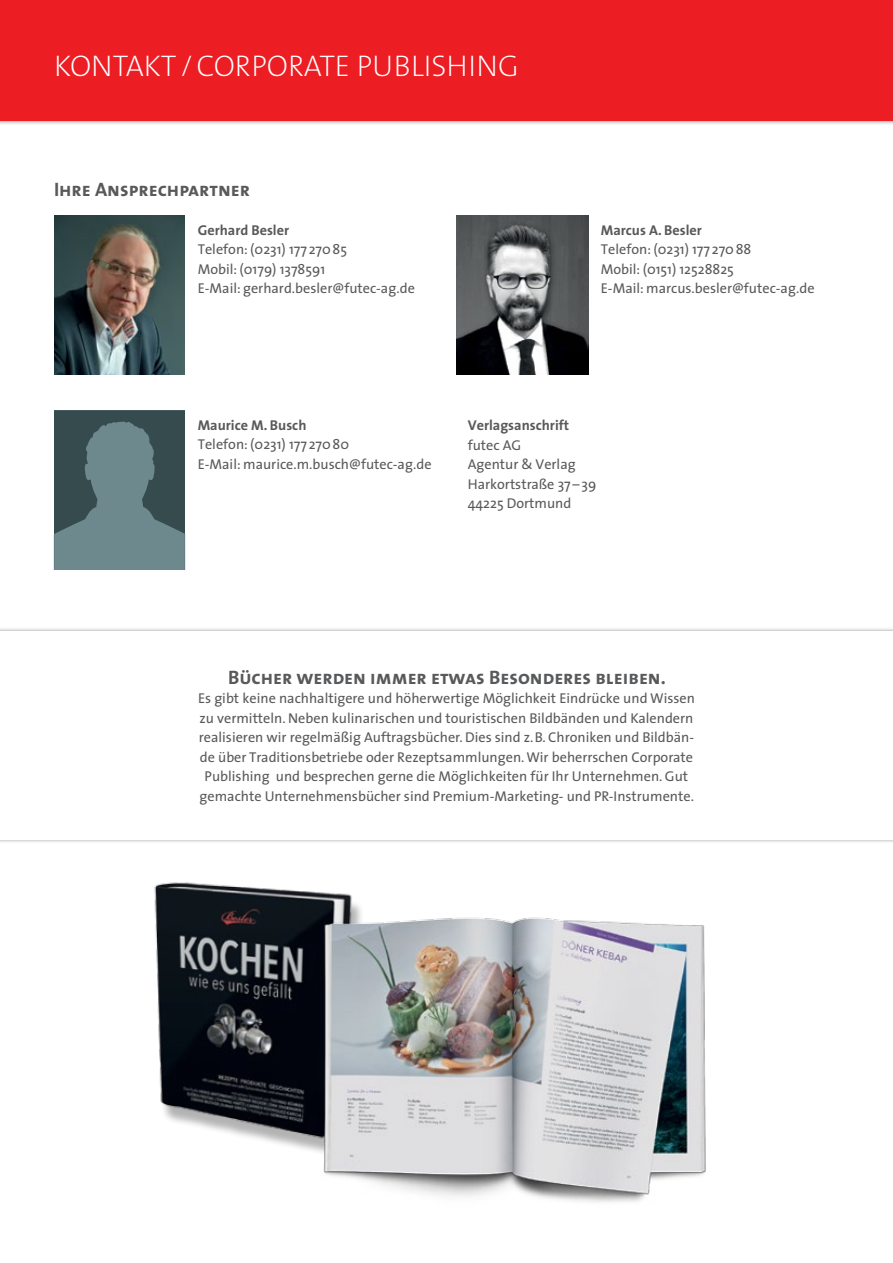
<style>
.page{position:relative;width:893px;height:1263px;background:#fff}
.page>*{position:absolute;margin:0;border:0;box-sizing:border-box;transform-origin:0 0}
.t1{font:200 30px "The Sans 2";color:#fff}
.t2{font:19.5px "The Sans 7 Bold Caps";color:#58595b}
.t3{font:14.25px/19.5px "The Sans 5";color:#58595b}
.t4{font:14.25px "The Sans 7 Bold Plain";color:#58595b}
</style>
<div class="page">
<div style="left:0;top:0;width:893px;height:125px;background:#000;opacity:.4"></div>
<div style="left:0;top:0;width:893px;height:121px;background:#ed1d24"></div>
<img style="left:456px;top:215px;width:132px;height:160px">
<img style="left:54px;top:215px;width:131px;height:160px">
<div style="left:0;top:627px;width:893px;height:216px;background:#000;opacity:.4"></div>
<div style="left:0;top:631px;width:893px;height:208px;background:#fff"></div>
<img style="left:154px;top:882px;width:130px;height:261px">
<img style="left:284px;top:889px;width:422px;height:313px">
<svg style="left:54px;top:410px;width:131px;height:160px;background:#546d71"></svg>
<h1 class="t1" style="left:54px;top:41px;width:466px">KONTAKT/CORPORATE PUBLISHING</h1>
<h2 class="t2" style="left:54px;top:173px;width:197px">Ihre Ansprechpartner</h2>
<p class="t4" style="left:198px;top:218px;width:93px">Gerhard Besler</p>
<p class="t3" style="left:198px;top:239px;width:219px">Telefon: (0231) 177 27085<br>Mobil: (0179) 1378591<br>E-Mail: gerhard.besler@futec-ag.de</p>
<p class="t4" style="left:601px;top:218px;width:103px">Marcus A. Besler</p>
<p class="t3" style="left:601px;top:239px;width:215px">Telefon: (0231) 177 27088<br>Mobil: (0151) 12528825<br>E-Mail: marcus.besler@futec-ag.de</p>
<p class="t4" style="left:198px;top:413px;width:110px">Maurice M. Busch</p>
<p class="t3" style="left:198px;top:434px;width:235px">Telefon: (0231) 177 27080<br>E-Mail: maurice.m.busch@futec-ag.de</p>
<p class="t4" style="left:468px;top:413px;width:103px">Verlagsanschrift</p>
<p class="t3" style="left:468px;top:434px;width:130px">futec AG<br>Agentur &amp; Verlag<br>Harkortstraße 37–39<br>44225 Dortmund</p>
<h2 class="t2" style="left:228px;top:661px;width:439px">Bücher werden immer etwas Besonderes bleiben.</h2>
<p class="t3" style="left:198px;top:688px;width:498px;text-align:center">Es gibt keine nachhaltigere und höherwertige Möglichkeit Eindrücke und Wissen zu vermitteln. Neben kulinarischen und touristischen Bildbänden und Kalendern realisieren wir regelmäßig Auftragsbücher. Dies sind z.B. Chroniken und Bildbän&shy;de über Traditionsbetriebe oder Rezeptsammlungen. Wir beherrschen Corporate Publishing und besprechen gerne die Möglichkeiten für Ihr Unternehmen. Gut gemachte Unternehmensbücher sind Premium-Marketing- und PR-Instrumente.</p>
</div>
